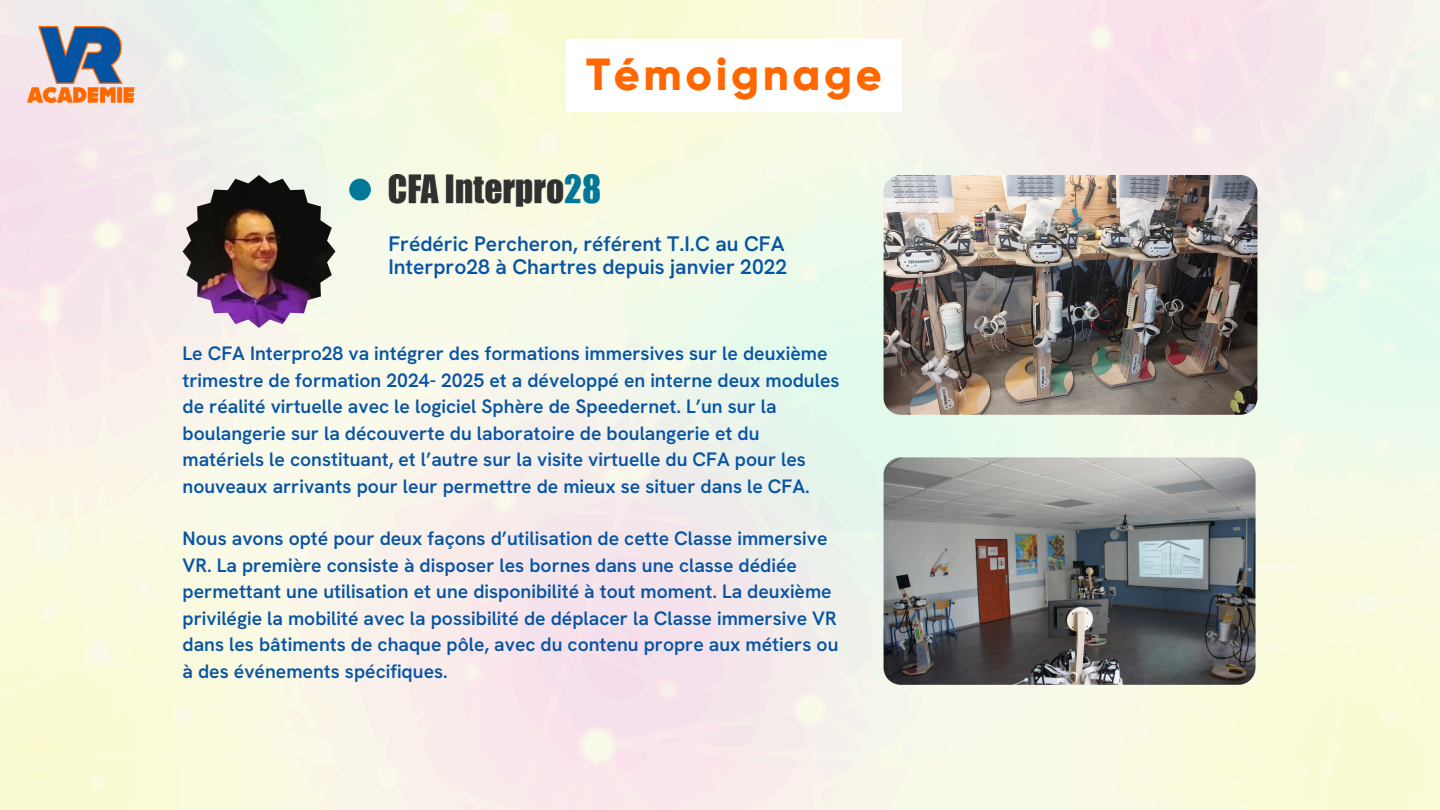
<style>
.page{position:relative;width:1440px;height:810px;background:#fff}
.page>*{position:absolute;margin:0;border:0;box-sizing:border-box;transform-origin:0 0}
.t1{font:800 45px "Gilroy";letter-spacing:.08em;color:#ff6800}
.t2{font:600 21px/23.3px "Hanken Grotesk";color:#0654a3}
.t3{font:600 19.3px/26.5px "Hanken Grotesk";color:#0654a3}
</style>
<div class="page">
<img style="left:0;top:0;width:1440px;height:810px">
<img style="left:27px;top:26px;width:108px;height:77px">
<img style="left:884px;top:457px;width:372px;height:228px;border-radius:17px">
<img style="left:884px;top:175px;width:373px;height:240px;border-radius:17px">
<img style="left:183px;top:175px;width:153px;height:153px">
<img style="left:349px;top:175px;width:251px;height:39px">
<div style="left:566px;top:39px;width:336px;height:72px;background:#fff"></div>
<p class="t1" style="left:586px;top:47px;width:297px">Témoignage</p>
<p class="t2" style="left:388px;top:232px;width:400px">Frédéric Percheron, référent T.I.C au CFA<br>Interpro28 à Chartres depuis janvier 2022</p>
<p class="t3" style="left:183px;top:340px;width:659px">Le CFA Interpro28 va intégrer des formations immersives sur le deuxième trimestre de formation 2024- 2025 et a développé en interne deux modules de réalité virtuelle avec le logiciel Sphère de Speedernet. L’un sur la boulangerie sur la découverte du laboratoire de boulangerie et du matériels le constituant, et l’autre sur la visite virtuelle du CFA pour les nouveaux arrivants pour leur permettre de mieux se situer dans le CFA.</p>
<p class="t3" style="left:183px;top:525px;width:657px">Nous avons opté pour deux façons d’utilisation de cette Classe immersive VR. La première consiste à disposer les bornes dans une classe dédiée permettant une utilisation et une disponibilité à tout moment. La deuxième privilégie la mobilité avec la possibilité de déplacer la Classe immersive VR dans les bâtiments de chaque pôle, avec du contenu propre aux métiers ou à des événements spécifiques.</p>
</div>
